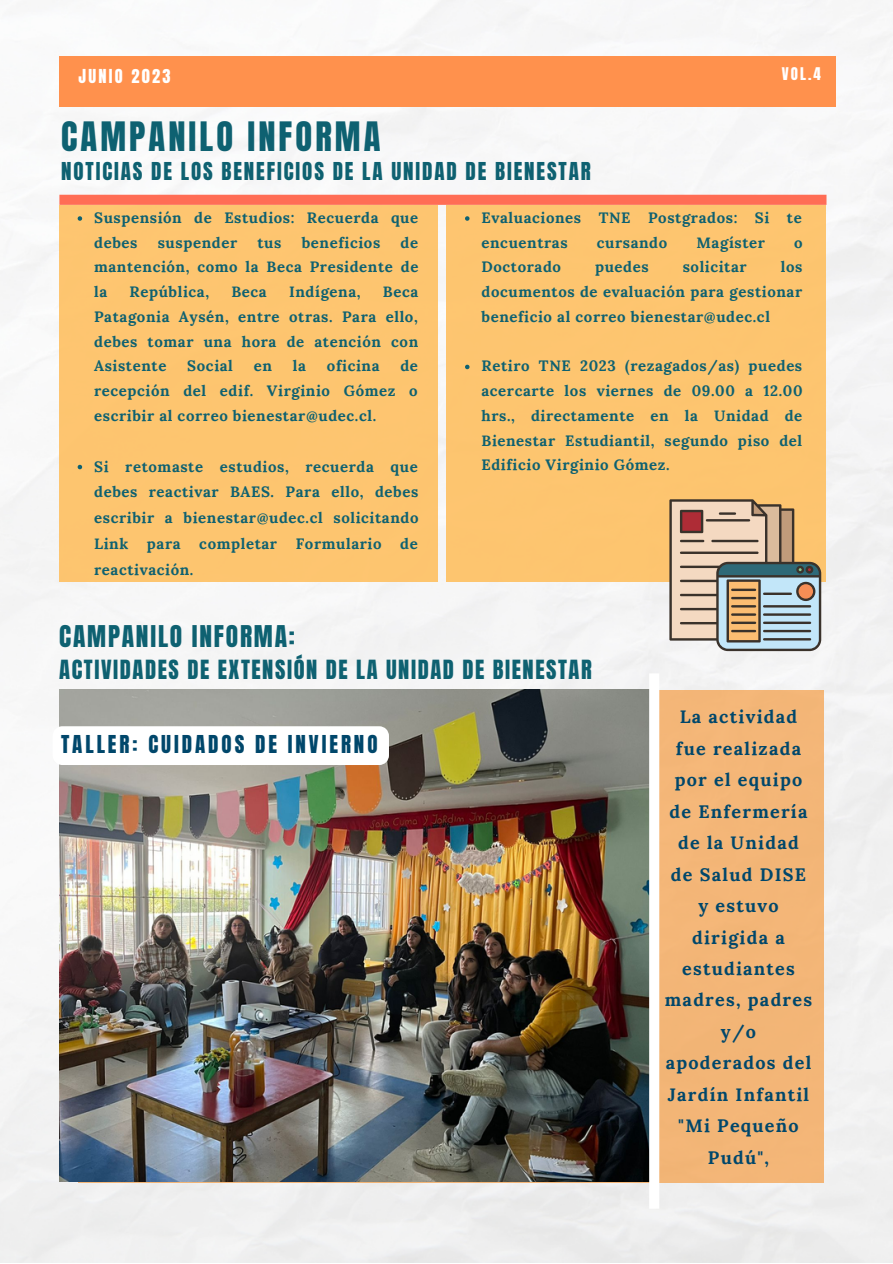
<style>
.page{position:relative;width:893px;height:1264px;background:#fff}
.page>*{position:absolute;margin:0;border:0;box-sizing:border-box;transform-origin:0 0}
.t1{font:34.5px "Anton";letter-spacing:.09em;color:#0e6171}
.t2{font:25.5px "Anton";letter-spacing:.07em;color:#0e6171}
.t3{font:22.5px "Anton";letter-spacing:.07em;color:#0e6171}
.t4{font:21px "Anton";letter-spacing:.09em;color:#0e6171}
.t5{font:21px "Anton";letter-spacing:.14em;color:#00476b}
.t6{font:700 18px/31.5px "Lora";letter-spacing:.07em;color:#00476b;text-align:center}
.t7{font:16.35px "Anton";letter-spacing:.14em;color:#fff}
.t8{font:700 15px/24.8px "Lora";letter-spacing:.04em;color:#0e6171;text-align:justify}
.t9{font:14.85px "Anton";color:#fff}
</style>
<div class="page">
<img style="left:0;top:0;width:892px;height:1262px">
<div style="left:59px;top:205px;width:379px;height:376px;background:#fdc56f"></div>
<div style="left:59px;top:195px;width:767px;height:10px;background:#ff6d55"></div>
<div style="left:446px;top:205px;width:380px;height:376px;background:#fdc56f"></div>
<div style="left:59px;top:56px;width:776px;height:51px;background:#ff914d"></div>
<svg style="left:669px;top:499px;width:152px;height:152px;background:#baab98"></svg>
<hr style="left:718px;top:512px;width:18px;height:3px;background:#3a322b">
<hr style="left:705px;top:519px;width:45px;height:2px;background:#3a322b">
<hr style="left:680px;top:540px;width:24px;height:2px;background:#3a322b">
<hr style="left:711px;top:540px;width:47px;height:2px;background:#3a322b">
<hr style="left:680px;top:551px;width:78px;height:3px;background:#3a322b">
<div style="left:78px;top:689px;width:746px;height:493px;background:#f3b677"></div>
<img style="left:59px;top:689px;width:590px;height:492px">
<svg style="left:78px;top:216px;width:4px;height:5px"></svg>
<svg style="left:78px;top:465px;width:4px;height:4px"></svg>
<svg style="left:465px;top:216px;width:4px;height:5px"></svg>
<svg style="left:465px;top:365px;width:4px;height:4px"></svg>
<div style="left:53px;top:726px;width:336px;height:39px;background:#fff"></div>
<div style="left:649px;top:673px;width:10px;height:535px;background:#fff"></div>
<p class="t7" style="left:78px;top:64px;width:94px">JUNIO 2023</p>
<p class="t9" style="left:781px;top:63px;width:41px">VOL.4</p>
<p class="t1" style="left:61px;top:112px;width:321px">CAMPANILO INFORMA</p>
<p class="t4" style="left:61px;top:156px;width:531px">NOTICIAS DE LOS BENEFICIOS DE LA UNIDAD DE BIENESTAR</p>
<p class="t8" style="left:94px;top:205px;width:325px">Suspensión de Estudios: Recuerda que debes</p>
<p class="t8" style="left:481px;top:205px;width:322px">Evaluaciones TNE Postgrados: Si te encuentras</p>
<p class="t8" style="left:596px;top:230px;width:72px">cursando</p>
<p class="t8" style="left:696px;top:230px;width:70px">Magíster</p>
<p class="t8" style="left:794px;top:230px;width:10px">o</p>
<p class="t8" style="left:158px;top:230px;width:81px">suspender</p>
<p class="t8" style="left:257px;top:230px;width:25px">tus</p>
<p class="t8" style="left:302px;top:230px;width:80px">beneficios</p>
<p class="t8" style="left:94px;top:230px;width:326px;text-indent:306px">de mantención, como la Beca Presidente de la</p>
<p class="t8" style="left:481px;top:254px;width:81px">Doctorado</p>
<p class="t8" style="left:595px;top:254px;width:55px">puedes</p>
<p class="t8" style="left:682px;top:254px;width:66px">solicitar</p>
<p class="t8" style="left:481px;top:254px;width:322px;text-indent:299px">los documentos de evaluación para gestionar beneficio al correo bienestar@udec.cl</p>
<p class="t8" style="left:481px;top:353px;width:322px">Retiro TNE 2023 (rezagados/as) puedes acercarte los viernes de 09.00 a 12.00 hrs., directamente en la Unidad de Bienestar Estudiantil, segundo piso del Edificio Virginio Gómez.</p>
<p class="t8" style="left:129px;top:279px;width:81px">República,</p>
<p class="t8" style="left:231px;top:279px;width:37px">Beca</p>
<p class="t8" style="left:289px;top:279px;width:73px">Indígena,</p>
<p class="t8" style="left:94px;top:279px;width:325px;text-indent:289px">Beca Patagonia Aysén, entre otras. Para ello, debes tomar una hora de atención con Asistente</p>
<p class="t8" style="left:187px;top:353px;width:47px">Social</p>
<p class="t8" style="left:254px;top:353px;width:20px">en</p>
<p class="t8" style="left:293px;top:353px;width:15px">la</p>
<p class="t8" style="left:327px;top:353px;width:54px">oficina</p>
<p class="t8" style="left:94px;top:353px;width:325px;text-indent:306px">de recepción del edif. Virginio Gómez o escribir al correo bienestar@udec.cl.</p>
<p class="t8" style="left:94px;top:453px;width:326px;line-height:25.8px">Si retomaste estudios, recuerda que debes reactivar BAES. Para ello, debes escribir a bienestar@udec.cl solicitando Link para completar Formulario de reactivación.</p>
<p class="t2" style="left:59px;top:617px;width:237px">CAMPANILO INFORMA:</p>
<p class="t3" style="left:59px;top:653px;width:534px">ACTIVIDADES DE EXTENSIÓN DE LA UNIDAD DE BIENESTAR</p>
<p class="t5" style="left:61px;top:729px;width:318px">TALLER: CUIDADOS DE INVIERNO</p>
<p class="t6" style="left:664px;top:700px;width:149px">La actividad fue realizada por el equipo de Enfermería de la Unidad<br>de Salud DISE y estuvo dirigida a estudiantes madres, padres y/o apoderados del<br>Jardín Infantil "Mi Pequeño<br>Pudú",</p>
</div>
